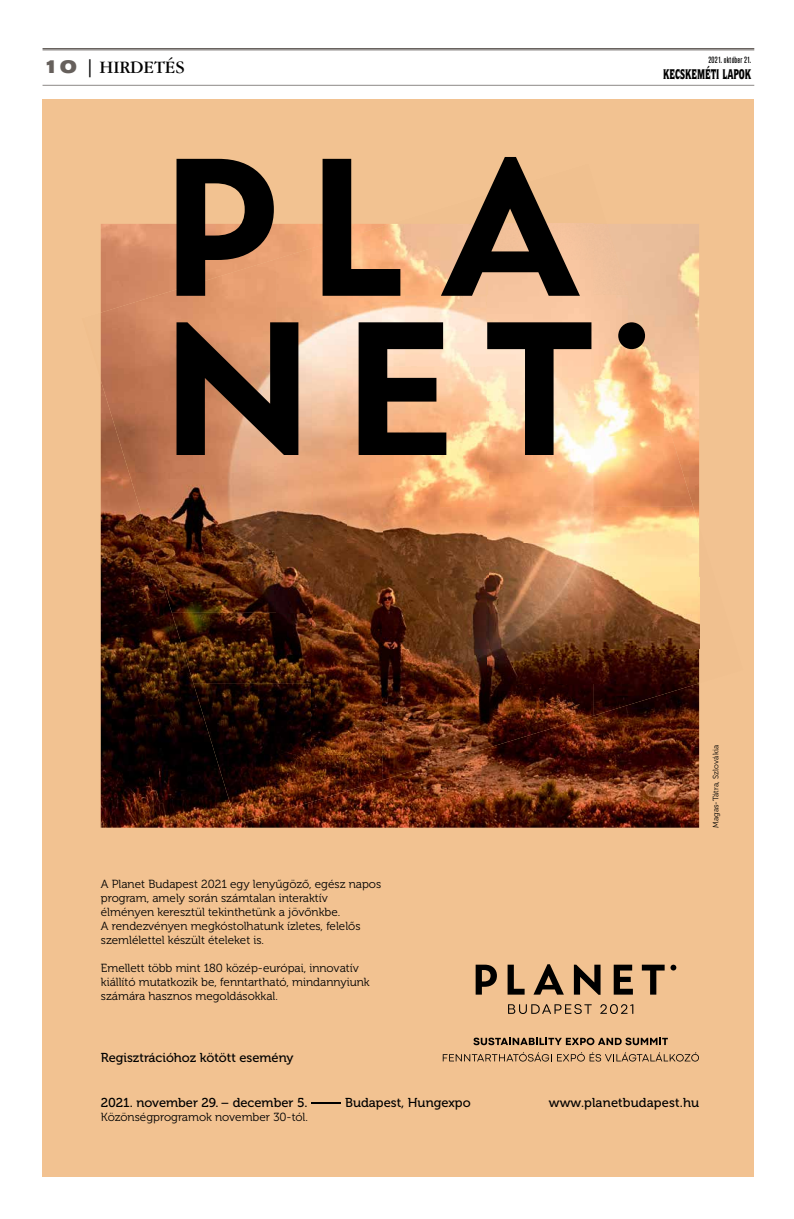
<style>
.page{position:relative;width:794px;height:1219px;background:#fff}
.page>*{position:absolute;margin:0;border:0;box-sizing:border-box;transform-origin:0 0}
.t1{font:18px "Garamond Bk PFL";color:#000}
.t2{font:18px "Swiss 721 Blk Ex PFL";color:#66605c}
.t3{font:14px "Quorum Blk PFL";letter-spacing:-.01em;color:#000;scale:.64 1}
.t4{font:12.9px "Museo 500";color:#000}
.t5{font:11.7px/14.1px "Museo 300";color:#000}
.t6{font:9px "Akzidenz Grotesk Md Cn PFL";color:#000;scale:.95 1}
.t7{font:7.9px "Museo 300";letter-spacing:.015em;color:#000}
</style>
<div class="page">
<hr style="left:43px;top:48px;width:711px;height:1px;background:#66605c">
<hr style="left:43px;top:50px;width:711px;height:1px;background:#66605c">
<hr style="left:43px;top:85px;width:711px;height:1px;background:#8c8986">
<div style="left:43px;top:99px;width:711px;height:1077px;background:#f2c291"></div>
<img style="left:101px;top:224px;width:598px;height:604px">
<img style="left:699px;top:610px;width:1px;height:73px">
<img style="left:699px;top:577px;width:1px;height:33px">
<img style="left:100px;top:313px;width:1px;height:67px">
<img style="left:215px;top:754px;width:132px;height:71px">
<img style="left:347px;top:296px;width:35px;height:495px">
<img style="left:382px;top:224px;width:106px;height:556px">
<img style="left:193px;top:683px;width:119px;height:71px">
<img style="left:312px;top:237px;width:35px;height:517px">
<img style="left:488px;top:224px;width:106px;height:524px">
<img style="left:593px;top:506px;width:106px;height:210px">
<img style="left:172px;top:613px;width:140px;height:70px">
<img style="left:150px;top:542px;width:126px;height:71px">
<img style="left:276px;top:248px;width:36px;height:365px">
<img style="left:136px;top:259px;width:141px;height:283px">
<img style="left:101px;top:302px;width:35px;height:194px">
<img style="left:593px;top:436px;width:100px;height:71px">
<img style="left:593px;top:294px;width:71px;height:142px">
<img style="left:664px;top:411px;width:7px;height:25px">
<div style="left:593px;top:224px;width:35px;height:71px;background:#eebf9c"></div>
<svg style="left:473px;top:1038px;width:195px;height:7px"></svg>
<svg style="left:443px;top:1052px;width:256px;height:9px"></svg>
<svg style="left:475px;top:965px;width:22px;height:30px"></svg>
<svg style="left:507px;top:965px;width:17px;height:30px"></svg>
<svg style="left:533px;top:964px;width:31px;height:31px"></svg>
<svg style="left:574px;top:965px;width:26px;height:30px"></svg>
<svg style="left:613px;top:965px;width:20px;height:30px"></svg>
<svg style="left:642px;top:965px;width:22px;height:30px"></svg>
<svg style="left:508px;top:1004px;width:83px;height:10px"></svg>
<svg style="left:600px;top:1004px;width:33px;height:10px"></svg>
<svg style="left:670px;top:965px;width:6px;height:5px"></svg>
<svg style="left:176px;top:159px;width:101px;height:137px"></svg>
<svg style="left:322px;top:159px;width:78px;height:137px"></svg>
<svg style="left:441px;top:157px;width:139px;height:139px"></svg>
<svg style="left:176px;top:322px;width:122px;height:132px;background:#573d2d"></svg>
<svg style="left:358px;top:322px;width:88px;height:132px;background:#544335"></svg>
<svg style="left:487px;top:322px;width:104px;height:132px;background:#928069"></svg>
<div style="left:618px;top:322px;width:27px;height:27px;background:#000;border-radius:50%"></div>
<p class="t6" style="left:708px;top:55px;width:47px">2021. október 21.</p>
<h1 class="t1" style="left:86px;top:57px;width:101px">| HIRDETÉS</h1>
<h1 class="t2" style="left:43px;top:56px;width:36px">10</h1>
<p class="t3" style="left:663px;top:65px;width:139px">KECSKEMÉTI LAPOK</p>
<p class="t5" style="left:101px;top:877px;width:282px">A Planet Budapest 2021 egy lenyűgöző, egész napos program, amely során számtalan interaktív élményen keresztül tekinthetünk a jövőnkbe.<br>A rendezvényen megkóstolhatunk ízletes, felelős szemlélettel készült ételeket is.</p>
<p class="t5" style="left:101px;top:961px;width:270px">Emellett több mint 180 közép-európai, innovatív kiállító mutatkozik be, fenntartható, mindannyiunk számára hasznos megoldásokkal.</p>
<p class="t4" style="left:101px;top:1050px;width:194px">Regisztrációhoz kötött esemény</p>
<p class="t4" style="left:101px;top:1095px;width:371px">2021. november 29. – december 5.–Budapest, Hungexpo</p>
<p class="t5" style="left:101px;top:1110px;width:208px">Közönségprogramok november 30-tól.</p>
<p class="t7" style="left:711px;top:828px;width:85px;rotate:-90deg">Magas-Tátra, Szlovákia</p>
<p class="t4" style="left:549px;top:1095px;width:152px">www.planetbudapest.hu</p>
</div>
